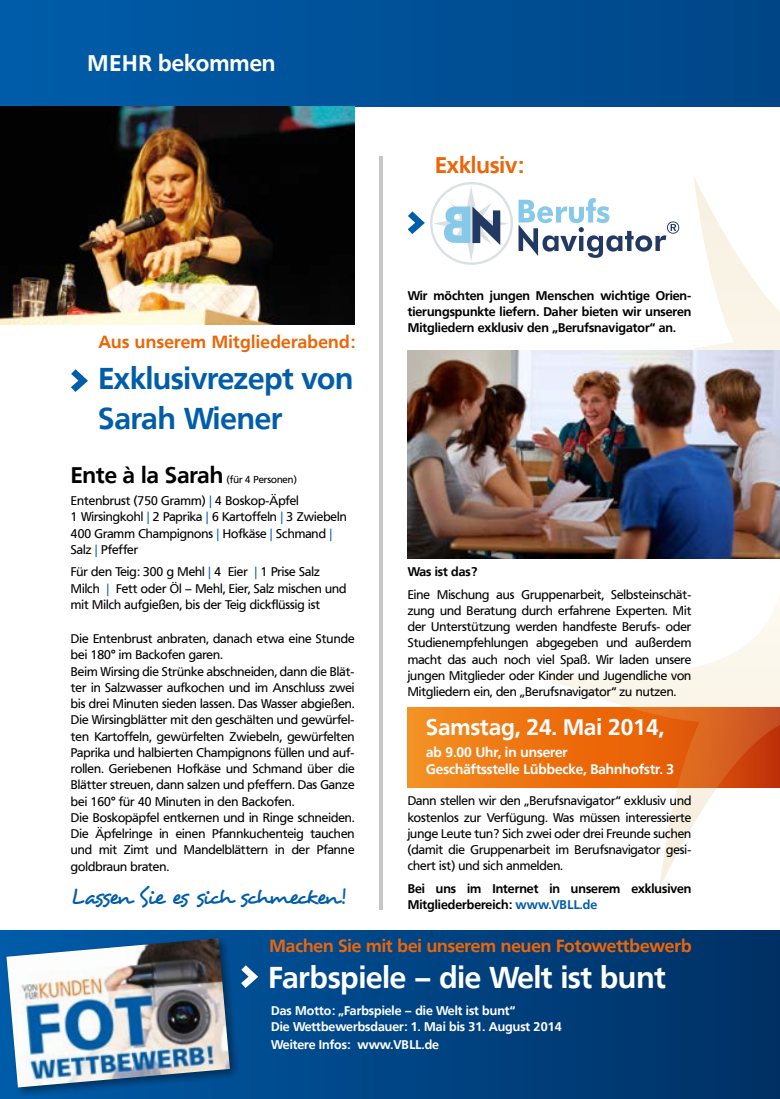
<style>
.page{position:relative;width:780px;height:1099px;background:#fff}
.page>*{position:absolute;margin:0;border:0;box-sizing:border-box;transform-origin:0 0}
.t1{font:700 30px/40px "Frutiger VR";letter-spacing:-.005em;color:#005da9}
.t2{font:700 30px "Frutiger VR";color:#fff}
.t3{font:700 22.5px "Frutiger VR";color:#fff}
.t4{font:22.5px "Desyrel";letter-spacing:-.08em;color:#005da9}
.t5{font:700 22.5px "Frutiger VR";color:#000}
.t6{font:700 22.5px "Frutiger VR";color:#ec6608}
.t7{font:700 17.5px "Frutiger VR";color:#ec6608}
.t8{font:700 17.5px "Frutiger VR";letter-spacing:.02em;color:#ec6608}
.t9{font:700 13.75px/16.2px "Frutiger VR";color:#fff}
.t10{font:12.5px/16.2px "Frutiger VR";color:#000}
.t11{font:700 12.5px/16.2px "Frutiger VR";color:#000;text-align:justify}
.t12{font:700 12.5px/16.2px "Frutiger VR";color:#fff}
.t13{font:10px "Frutiger VR";color:#000}
.s1{color:#005da9}
</style>
<div class="page">
<div style="left:0;top:0;width:780px;height:106px;background:linear-gradient(to right,#005ca9,#004687)"></div>
<div style="left:0;top:930px;width:780px;height:168px;background:linear-gradient(to right,#005ca9,#003064)"></div>
<svg style="left:407px;top:707px;width:128px;height:80px;background:#f0821a"></svg>
<svg style="left:535px;top:177px;width:245px;height:879px"></svg>
<hr style="left:379px;top:156px;width:4px;height:753px;background:#c6c6c6">
<img style="left:0;top:106px;width:354px;height:218px">
<div style="left:4px;top:935px;width:236px;height:162px;background:#000;opacity:.4"></div>
<img style="left:6px;top:938px;width:224px;height:149px">
<svg style="left:241px;top:965px;width:17px;height:22px"></svg>
<svg style="left:71px;top:369px;width:17px;height:23px"></svg>
<img style="left:407px;top:351px;width:373px;height:207px">
<svg style="left:407px;top:182px;width:272px;height:83px"></svg>
<h2 class="t3" style="left:87px;top:50px;width:190px">MEHR bekommen</h2>
<h3 class="t8" style="left:98px;top:332px;width:258px">Aus unserem Mitgliederabend:</h3>
<h1 class="t1" style="left:98px;top:358px;width:256px">Exklusivrezept von<br>Sarah Wiener</h1>
<h2 class="t5" style="left:71px;top:461px;width:154px">Ente à la Sarah</h2>
<p class="t13" style="left:227px;top:473px;width:71px">(für 4 Personen)</p>
<p class="t10" style="left:71px;top:492px;width:277px">Entenbrust (750 Gramm) <span class="s1">|</span> 4 Boskop-Äpfel<br>1 Wirsingkohl <span class="s1">|</span> 2 Paprika <span class="s1">|</span> 6 Kartoffeln <span class="s1">|</span> 3 Zwiebeln 400 Gramm Champignons <span class="s1">|</span> Hofkäse <span class="s1">|</span> Schmand <span class="s1">| </span>Salz <span class="s1">|</span> Pfeffer</p>
<p class="t10" style="left:71px;top:564px;width:277px">Für den Teig: 300 g Mehl <span class="s1">|</span> 4 Eier <span class="s1">|</span> 1 Prise Salz<br>Milch <span class="s1">|</span> Fett oder Öl – Mehl, Eier, Salz mischen und mit Milch aufgießen, bis der Teig dickflüssig ist</p>
<p class="t10" style="left:71px;top:630px;width:285px">Die Entenbrust anbraten, danach etwa eine Stunde bei 180° im Backofen garen.<br>Beim Wirsing die Strünke abschneiden, dann die Blät&shy;ter in Salzwasser aufkochen und im Anschluss zwei bis drei Minuten sieden lassen. Das Wasser abgießen.<br>Die Wirsingblätter mit den geschälten und gewürfel&shy;ten Kartoffeln, gewürfelten Zwiebeln, gewürfelten Paprika und halbierten Champignons füllen und auf&shy;rollen. Geriebenen Hofkäse und Schmand über die Blätter streuen, dann salzen und pfeffern. Das Ganze bei 160° für 40 Minuten in den Backofen.<br>Die Boskopäpfel entkernen und in Ringe schneiden.<br>Die Äpfelringe in einen Pfannkuchenteig tauchen und mit Zimt und Mandelblättern in der Pfanne goldbraun braten.</p>
<h2 class="t4" style="left:71px;top:882px;width:276px">Lassen Sie es sich schmecken!</h2>
<h2 class="t6" style="left:435px;top:152px;width:90px">Exklusiv:</h2>
<p class="t11" style="left:407px;top:287px;width:285px">Wir möchten jungen Menschen wichtige Orien&shy;tierungspunkte liefern. Daher bieten wir unseren Mitgliedern exklusiv den „Berufsnavigator“ an.</p>
<p class="t11" style="left:407px;top:563px;width:71px">Was ist das?</p>
<p class="t10" style="left:407px;top:586px;width:285px;text-align:justify">Eine Mischung aus Gruppenarbeit, Selbsteinschät&shy;zung und Beratung durch erfahrene Experten. Mit der Unterstützung werden handfeste Berufs- oder Studienempfehlungen abgegeben und außerdem macht das auch noch viel Spaß. Wir laden unsere jungen Mitglieder oder Kinder und Jugendliche von Mitgliedern ein, den „Berufsnavigator“ zu nutzen.</p>
<h2 class="t3" style="left:426px;top:713px;width:239px">Samstag, 24. Mai 2014,</h2>
<p class="t9" style="left:426px;top:744px;width:250px">ab 9.00 Uhr, in unserer<br>Geschäftsstelle Lübbecke, Bahnhofstr. 3</p>
<p class="t10" style="left:407px;top:793px;width:285px;text-align:justify">Dann stellen wir den „Berufsnavigator“ exklusiv und kostenlos zur Verfügung. Was müssen interessierte junge Leute tun? Sich zwei oder drei Freunde suchen (damit die Gruppenarbeit im Berufsnavigator gesi&shy;chert ist) und sich anmelden.</p>
<p class="t11" style="left:407px;top:880px;width:285px">Bei uns im Internet in unserem exklusiven<br>Mitgliederbereich: <span class="s1">www.VBLL.de</span></p>
<h3 class="t7" style="left:269px;top:934px;width:423px">Machen Sie mit bei unserem neuen Fotowettbewerb</h3>
<h1 class="t2" style="left:268px;top:959px;width:398px">Farbspiele – die Welt ist bunt</h1>
<p class="t12" style="left:271px;top:1002px;width:292px">Das Motto: „Farbspiele – die Welt ist bunt“<br>Die Wettbewerbsdauer: 1. Mai bis 31. August 2014</p>
<p class="t12" style="left:271px;top:1036px;width:169px">Weitere Infos: www.VBLL.de</p>
</div>
